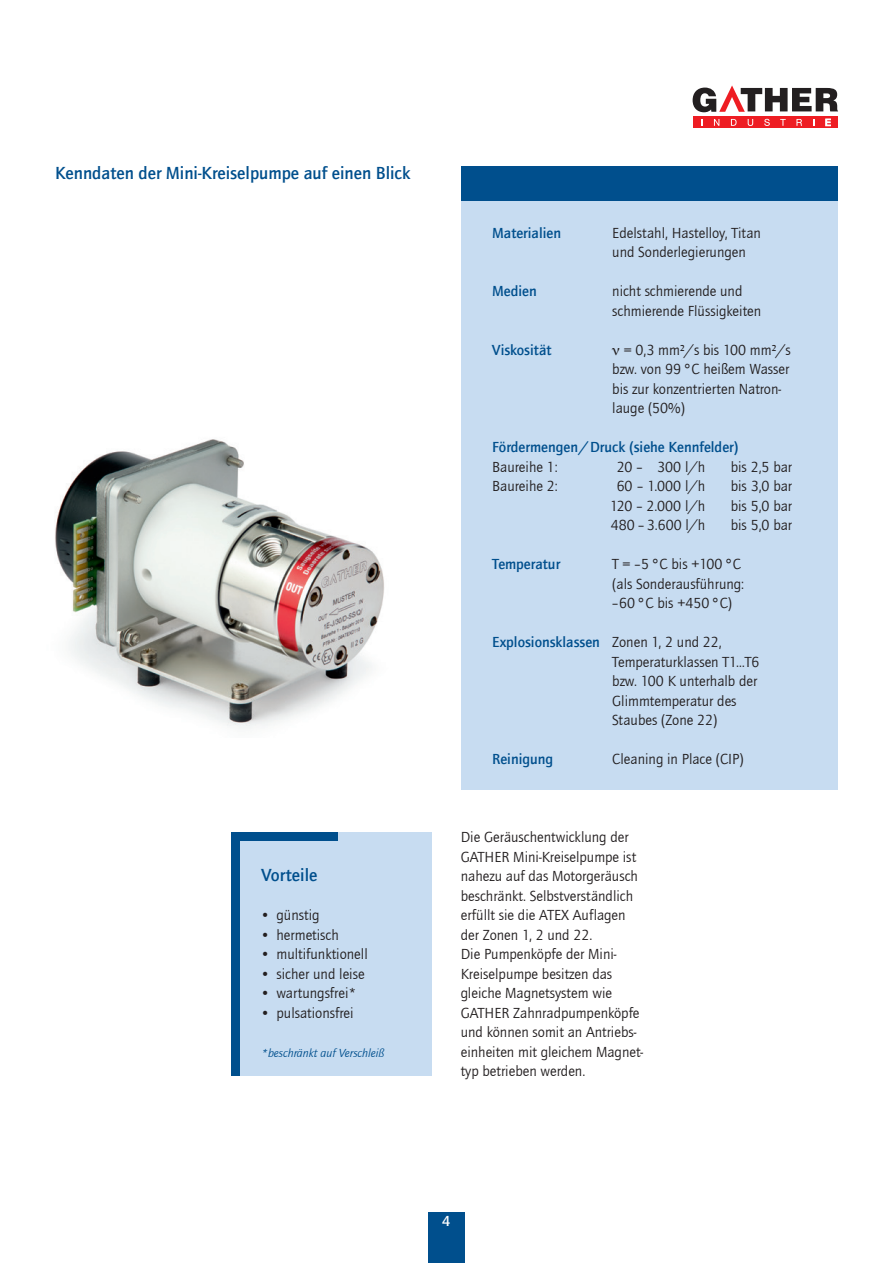
<style>
.page{position:relative;width:893px;height:1263px;background:#fff}
.page>*{position:absolute;margin:0;border:0;box-sizing:border-box;transform-origin:0 0}
.t1{font:500 18px "Quay Sans ITC Com";color:#004f8d}
.t2{font:15px/19.5px "Quay Sans ITC Com";color:#231f20}
.t3{font:500 15px "Quay Sans ITC Com";color:#004f8d}
.t4{font:500 15px "Quay Sans ITC Com";color:#fff}
.t5{font:italic 12px "Quay Sans ITC Com";color:#004f8d}
.s1{font-weight:500;color:#004f8d}
</style>
<div class="page">
<div style="left:428px;top:1213px;width:37px;height:50px;background:#004f8d"></div>
<div style="left:461px;top:176px;width:377px;height:614px;background:#c7dcf1"></div>
<div style="left:461px;top:166px;width:377px;height:34px;background:#004f8d"></div>
<div style="left:235px;top:832px;width:197px;height:244px;background:#c7dcf1"></div>
<div style="left:231px;top:832px;width:107px;height:9px;background:#004f8d"></div>
<div style="left:231px;top:832px;width:8px;height:244px;background:#004f8d"></div>
<img style="left:55px;top:439px;width:329px;height:290px">
<div style="left:693px;top:116px;width:145px;height:12px;background:#ee1d23"></div>
<svg style="left:693px;top:85px;width:145px;height:27px"></svg>
<svg style="left:714px;top:119px;width:5px;height:7px"></svg>
<svg style="left:748px;top:119px;width:5px;height:7px"></svg>
<svg style="left:764px;top:119px;width:6px;height:7px"></svg>
<svg style="left:780px;top:119px;width:6px;height:7px"></svg>
<svg style="left:826px;top:119px;width:4px;height:7px"></svg>
<svg style="left:731px;top:119px;width:6px;height:7px"></svg>
<svg style="left:796px;top:119px;width:6px;height:7px"></svg>
<p class="t1" style="left:55px;top:162px;width:356px">Kenndaten der Mini-Kreiselpumpe auf einen Blick</p>
<p class="t1" style="left:262px;top:864px;width:57px">Vorteile</p>
<p class="t2" style="left:262px;top:905px;width:59px">• günstig</p>
<p class="t2" style="left:262px;top:925px;width:79px">• hermetisch</p>
<p class="t2" style="left:262px;top:944px;width:108px">• multifunktionell</p>
<p class="t2" style="left:262px;top:964px;width:105px">• sicher und leise</p>
<p class="t2" style="left:262px;top:983px;width:96px">• wartungsfrei*</p>
<p class="t2" style="left:262px;top:1003px;width:94px">• pulsationsfrei</p>
<p class="t5" style="left:262px;top:1045px;width:124px">*beschränkt auf Verschleiß</p>
<p class="t3" style="left:492px;top:223px;width:70px">Materialien</p>
<p class="t2" style="left:612px;top:223px;width:150px">Edelstahl, Hastelloy, Titan und Sonderlegierungen</p>
<p class="t3" style="left:492px;top:282px;width:46px">Medien</p>
<p class="t2" style="left:612px;top:281px;width:151px">nicht schmierende und schmierende Flüssigkeiten</p>
<p class="t3" style="left:492px;top:340px;width:61px">Viskosität</p>
<p class="t2" style="left:612px;top:340px;width:180px;text-indent:12px">= 0,3 mm²/s bis 100 mm²/s bzw. von 99°C heißem Wasser bis zur konzentrierten Natron&shy;lauge (50%)</p>
<p class="t3" style="left:492px;top:438px;width:248px">Fördermengen/Druck (siehe Kennfelder)</p>
<p class="t2" style="left:492px;top:457px;width:67px">Baureihe 1:</p>
<p class="t2" style="left:617px;top:457px;width:90px">20 – 300 l/h</p>
<p class="t2" style="left:731px;top:457px;width:63px">bis 2,5 bar</p>
<p class="t2" style="left:492px;top:476px;width:67px">Baureihe 2:</p>
<p class="t2" style="left:617px;top:476px;width:90px">60 – 1.000 l/h</p>
<p class="t2" style="left:731px;top:476px;width:63px">bis 3,0 bar</p>
<p class="t2" style="left:610px;top:496px;width:97px">120 – 2.000 l/h</p>
<p class="t2" style="left:731px;top:496px;width:63px">bis 5,0 bar</p>
<p class="t2" style="left:611px;top:515px;width:96px">480 – 3.600 l/h</p>
<p class="t2" style="left:731px;top:515px;width:63px">bis 5,0 bar</p>
<p class="t3" style="left:492px;top:555px;width:69px">Temperatur</p>
<p class="t2" style="left:612px;top:554px;width:133px">T = –5°C bis +100°C (als Sonderausführung: –60°C bis +450°C)</p>
<p class="t2" style="left:612px;top:632px;width:149px;text-indent:-120px"><span class="s1">Explosionsklassen</span> Zonen 1, 2 und 22,<br>Temperaturklassen T1…T6 bzw. 100 K unterhalb der<br>Glimmtemperatur des<br>Staubes (Zone 22)</p>
<p class="t3" style="left:492px;top:750px;width:62px">Reinigung</p>
<p class="t2" style="left:612px;top:749px;width:133px">Cleaning in Place (CIP)</p>
<p class="t2" style="left:461px;top:827px;width:184px">Die Geräuschentwicklung der<br>GATHER Mini-Kreiselpumpe ist nahezu auf das Motorgeräusch beschränkt. Selbstverständlich erfüllt sie die ATEX Auflagen der Zonen 1, 2 und 22.<br>Die Pumpenköpfe der Mini-<br>Kreiselpumpe besitzen das gleiche Magnetsystem wie<br>GATHER Zahnradpumpenköpfe und können somit an Antriebs&shy;einheiten mit gleichem Magnet&shy;typ betrieben werden.</p>
<p class="t4" style="left:442px;top:1212px;width:10px">34</p>
</div>
